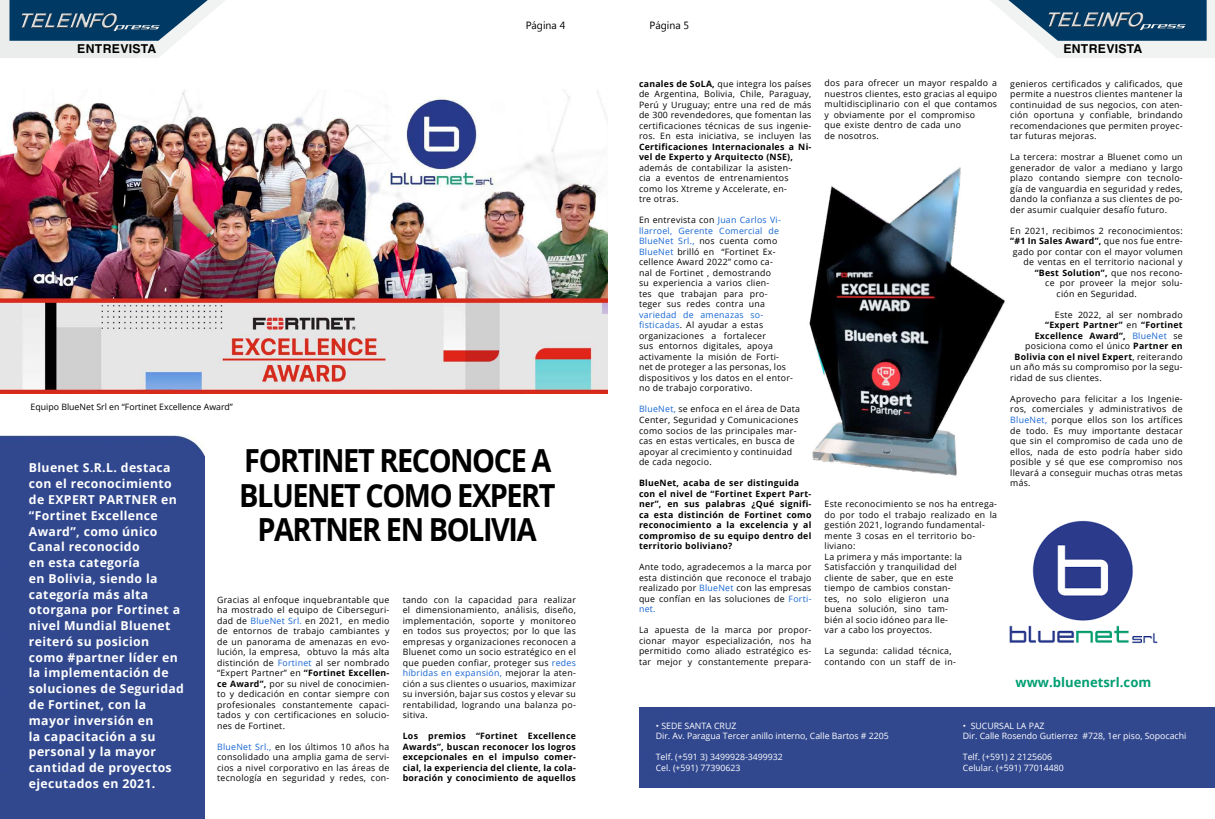
<style>
.page{position:relative;width:1215px;height:819px;background:#fff}
.page>*{position:absolute;margin:0;border:0;box-sizing:border-box;transform-origin:0 0}
.t1{font:700 31.76px/34.6px "Open Sans";letter-spacing:-.05em;color:#000;text-align:center;scale:.91 1}
.t2{font:700 13.04px "Open Sans";color:#029f73}
.t3{font:700 12.25px/15.8px "Open Sans";letter-spacing:.03em;color:#fff}
.t4{font:700 12.25px "Helvetica LT Std";letter-spacing:.025em;color:#000}
.t5{font:10.5px "Myanmar Text";color:#000}
.t6{font:8.75px/10.5px "Open Sans";letter-spacing:.03em;color:#000;text-align:justify}
.t7{font:700 8.75px/10.5px "Open Sans";letter-spacing:.03em;color:#000}
.t8{font:8.75px/10.5px "Open Sans";color:#fff}
.t9{font:8.75px "Open Sans";color:#000}
.s1{color:#1766d2}
.s2{font-weight:700}
.s3{font-weight:400}
.s4{font-weight:400;color:#1766d2}
</style>
<div class="page">
<svg style="left:990px;top:0;width:224px;height:58px"></svg>
<svg style="left:0;top:0;width:225px;height:58px"></svg>
<img style="left:14px;top:5px;width:153px;height:34px">
<img style="left:1040px;top:4px;width:153px;height:34px">
<img style="left:809px;top:167px;width:196px;height:309px">
<div style="left:0;top:435px;width:204px;height:383px;background:#31488e"></div>
<img style="left:0;top:90px;width:607px;height:303px">
<div style="left:639px;top:707px;width:575px;height:80px;background:#31488f"></div>
<img style="left:1009px;top:520px;width:149px;height:124px">
<p class="t5" style="left:525px;top:19px;width:41px">Página 4</p>
<p class="t5" style="left:649px;top:19px;width:41px">Página 5</p>
<h3 class="t4" style="left:77px;top:42px;width:81px">ENTREVISTA</h3>
<h3 class="t4" style="left:1063px;top:42px;width:81px">ENTREVISTA</h3>
<p class="t9" style="left:31px;top:401px;width:204px">Equipo BlueNet Srl en “Fortinet Excellence Award”</p>
<p class="t3" style="left:29px;top:459px;width:157px">Bluenet S.R.L. destaca con el reconocimiento de EXPERT PARTNER en “Fortinet Excellence<br>Award”, como único<br>Canal reconocido<br>en esta categoría<br>en Bolivia, siendo la categoría más alta otorgana por Fortinet a nivel Mundial Bluenet reiteró su posicion como #partner líder en la implementación de soluciones de Seguridad de Fortinet, con la mayor inversión en<br>la capacitación a su personal y la mayor cantidad de proyectos ejecutados en 2021.</p>
<h1 class="t1" style="left:239px;top:442px;width:349px">FORTINET RECONOCE A<br>BLUENET COMO EXPERT<br>PARTNER EN BOLIVIA</h1>
<p class="t6" style="left:217px;top:593px;width:174px">Gracias al enfoque inquebrantable que ha mostrado el equipo de Ciberseguri&shy;dad de <span class="s1">BlueNet Srl.</span> en 2021, en medio de entornos de trabajo cambiantes y de un panorama de amenazas en evo&shy;lución, la empresa, obtuvo la más alta distinción de <span class="s1">Fortinet</span> al ser nombrado “Expert Partner” en <span class="s2">“Fortinet Excellen&shy;ce Award”,</span> por su nivel de conocimien&shy;to y dedicación en contar siempre con profesionales constantemente capaci&shy;tados y con certificaciones en solucio&shy;nes de Fortinet.</p>
<p class="t6" style="left:217px;top:740px;width:174px"><span class="s1">BlueNet Srl.,</span> en los últimos 10 años ha consolidado una amplia gama de servi&shy;cios a nivel corporativo en las áreas de tecnología en seguridad y redes, con-</p>
<p class="t6" style="left:403px;top:593px;width:175px">tando con la capacidad para realizar el dimensionamiento, análisis, diseño, implementación, soporte y monitoreo en todos sus proyectos; por lo que las empresas y organizaciones reconocen a Bluenet como un socio estratégico en el que pueden confiar, proteger sus <span class="s1">redes híbridas en expansión,</span> mejorar la aten&shy;ción a sus clientes o usuarios, maximizar su inversión, bajar sus costos y elevar su rentabilidad, logrando una balanza po&shy;sitiva.</p>
<p class="t7" style="left:403px;top:730px;width:175px;text-align:justify">Los premios “Fortinet Excellence Awards”, buscan reconocer los logros excepcionales en el impulso comer&shy;cial, la experiencia del cliente, la cola&shy;boración y conocimiento de aquellos</p>
<p class="t6" style="left:639px;top:78px;width:174px"><span class="s2">canales de SoLA,</span> que integra los países de Argentina, Bolivia, Chile, Paraguay, Perú y Uruguay; entre una red de más de 300 revendedores, que fomentan las certificaciones técnicas de sus ingenie&shy;ros. En esta iniciativa, se incluyen las</p>
<p class="t7" style="left:639px;top:141px;width:174px">Certificaciones Internacionales a Ni&shy;vel de Experto y Arquitecto (NSE),</p>
<p class="t6" style="left:639px;top:162px;width:154px;text-align:left">además de contabilizar la asisten&shy;cia a eventos de entrenamientos como los Xtreme y Accelerate, en&shy;tre otras.</p>
<p class="t6" style="left:639px;top:214px;width:143px;text-align:left">En entrevista con <span class="s1">Juan Carlos Vi&shy;llarroel, Gerente Comercial de<br>BlueNet Srl.,</span> nos cuenta como<br><span class="s1">BlueNet</span> brilló en “Fortinet Ex&shy;cellence Award 2022” como ca&shy;nal de Fortinet , demostrando su experiencia a varios clien&shy;tes que trabajan para pro&shy;teger sus redes contra una</p>
<p class="t6" style="left:639px;top:309px;width:156px;text-align:left"><span class="s1">variedad de amenazas so&shy;fisticadas</span>. Al ayudar a estas organizaciones a fortalecer<br>sus entornos digitales, apoya activamente la misión de Forti&shy;net de proteger a las personas, los dispositivos y los datos en el entor&shy;no de trabajo corporativo.</p>
<p class="t6" style="left:639px;top:403px;width:162px;text-align:left"><span class="s1">BlueNet,</span> se enfoca en el área de Data<br>Center, Seguridad y Comunicaciones como socios de las principales mar&shy;cas en estas verticales, en busca de apoyar al crecimiento y continuidad de cada negocio.</p>
<p class="t7" style="left:639px;top:477px;width:174px">BlueNet, acaba de ser distinguida con el nivel de “Fortinet Expert Part&shy;ner”, en sus palabras ¿Qué signifi&shy;ca esta distinción de Fortinet como reconocimiento a la excelencia y al compromiso de su equipo dentro del territorio boliviano?</p>
<p class="t6" style="left:639px;top:561px;width:174px">Ante todo, agradecemos a la marca por esta distinción que reconoce el trabajo realizado por <span class="s1">BlueNet</span> con las empresas que confían en las soluciones de <span class="s1">Forti&shy;net.</span></p>
<p class="t6" style="left:639px;top:624px;width:174px">La apuesta de la marca por propor&shy;cionar mayor especialización, nos ha permitido como aliado estratégico es&shy;tar mejor y constantemente prepara-</p>
<p class="t6" style="left:824px;top:78px;width:174px;text-align:left">dos para ofrecer un mayor respaldo a nuestros clientes, esto gracias al equipo multidisciplinario con el que contamos y obviamente por el compromiso<br>que existe dentro de cada uno<br>de nosotros.</p>
<p class="t6" style="left:824px;top:498px;width:174px;text-align:left">Este reconocimiento se nos ha entrega&shy;do por todo el trabajo realizado en la gestión 2021, logrando fundamental&shy;mente 3 cosas en el territorio bo&shy;liviano:<br>La primera y más importante: la<br>Satisfacción y tranquilidad del<br>cliente de saber, que en este<br>tiempo de cambios constan-<br>tes, no solo eligieron una<br>buena solución, sino tam-<br>bién al socio idóneo para lle-<br>var a cabo los proyectos.</p>
<p class="t6" style="left:824px;top:645px;width:133px">La segunda: calidad técnica, contando con un staff de in-</p>
<p class="t6" style="left:1010px;top:78px;width:174px">genieros certificados y calificados, que permite a nuestros clientes mantener la continuidad de sus negocios, con aten&shy;ción oportuna y confiable, brindando recomendaciones que permiten proyec&shy;tar futuras mejoras.</p>
<p class="t6" style="left:1010px;top:151px;width:174px">La tercera: mostrar a Bluenet como un generador de valor a mediano y largo plazo contando siempre con tecnolo&shy;gía de vanguardia en seguridad y redes, dando la confianza a sus clientes de po&shy;der asumir cualquier desafío futuro.</p>
<p class="t6" style="left:1010px;top:225px;width:174px">En 2021, recibimos 2 reconocimientos:</p>
<p class="t7" style="left:1010px;top:235px;width:174px">“#1 In Sales Award”, <span class="s3">que nos fue entre-</span></p>
<p class="t6" style="left:1012px;top:246px;width:171px">gado por contar con el mayor volumen</p>
<p class="t6" style="left:1023px;top:256px;width:161px">de ventas en el territorio nacional y</p>
<p class="t7" style="left:1034px;top:267px;width:149px">“Best Solution”, <span class="s3">que nos recono-</span></p>
<p class="t6" style="left:1045px;top:277px;width:139px">ce por proveer la mejor solu-</p>
<p class="t6" style="left:1056px;top:288px;width:82px">ción en Seguridad.</p>
<p class="t6" style="left:1054px;top:309px;width:129px">Este 2022, al ser nombrado</p>
<p class="t7" style="left:1045px;top:319px;width:139px">“Expert Partner” <span class="s3">en</span> “Fortinet</p>
<p class="t7" style="left:1034px;top:330px;width:149px">Excellence Award”, <span class="s4">BlueNet</span> <span class="s3">se</span></p>
<p class="t6" style="left:1025px;top:340px;width:159px">posiciona como el único <span class="s2">Partner en</span></p>
<p class="t7" style="left:1014px;top:351px;width:169px">Bolivia con el nivel Expert<span class="s3">, reiterando</span></p>
<p class="t6" style="left:1010px;top:361px;width:174px">un año más su compromiso por la segu-</p>
<p class="t6" style="left:1010px;top:372px;width:93px">ridad de sus clientes.</p>
<p class="t6" style="left:1010px;top:393px;width:174px">Aprovecho para felicitar a los Ingenie&shy;ros, comerciales y administrativos de <span class="s1">BlueNet,</span> porque ellos son los artífices de todo. Es muy importante destacar que sin el compromiso de cada uno de ellos, nada de esto podría haber sido posible y sé que ese compromiso nos llevará a conseguir muchas otras metas más.</p>
<h2 class="t2" style="left:1015px;top:672px;width:137px">www.bluenetsrl.com</h2>
<p class="t8" style="left:656px;top:719px;width:234px">• SEDE SANTA CRUZ<br>Dir. Av. Paragua Tercer anillo interno, Calle Bartos # 2205</p>
<p class="t8" style="left:656px;top:751px;width:129px">Telf. (+591 3) 3499928-3499932<br>Cel. (+591) 77390623</p>
<p class="t8" style="left:963px;top:719px;width:225px">• SUCURSAL LA PAZ<br>Dir. Calle Rosendo Gutierrez #728, 1er piso, Sopocachi</p>
<p class="t8" style="left:963px;top:751px;width:102px">Telf. (+591) 2 2125606<br>Celular. (+591) 77014480</p>
</div>
